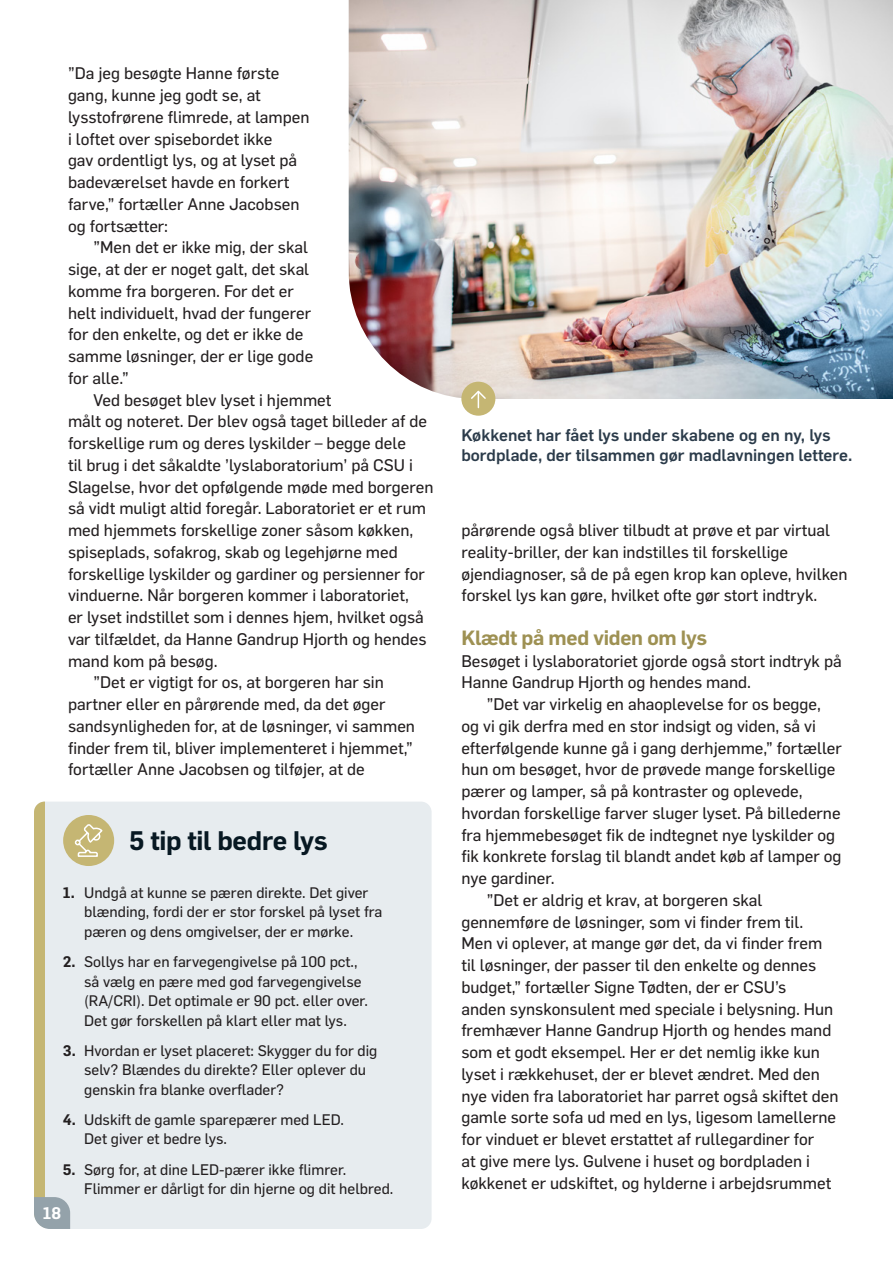
<style>
.page{position:relative;width:893px;height:1263px;background:#fff}
.page>*{position:absolute;margin:0;border:0;box-sizing:border-box;transform-origin:0 0}
.t1{font:600 26.4px "Flama";letter-spacing:-.01em;color:#071822}
.t2{font:600 20.25px "Flama";letter-spacing:-.015em;color:#9e9153}
.t3{font:16.5px/21.8px "Flama Basic";color:#231f20}
.t4{font:500 16.5px/20.2px "Flama";color:#2b3b4a}
.t5{font:600 16.5px "Flama";color:#fff}
.t6{font:15px/19.5px "Flama Basic";color:#231f20}
.s1{font-family:"Flama";font-weight:600}
</style>
<div class="page">
<img style="left:349px;top:0;width:544px;height:399px">
<div style="left:461px;top:382px;width:34px;height:34px;background:#c5b673;border-radius:50%"></div>
<svg style="left:471px;top:390px;width:15px;height:18px"></svg>
<div style="left:45px;top:802px;width:387px;height:427px;background:#e7ecef"></div>
<div style="left:34px;top:801px;width:11px;height:428px;background:#c5b673"></div>
<div style="left:63px;top:815px;width:51px;height:51px;background:#c5b673;border-radius:50%"></div>
<svg style="left:74px;top:824px;width:29px;height:33px"></svg>
<svg style="left:34px;top:1197px;width:36px;height:32px"></svg>
<p class="t3" style="left:68px;top:62px;width:243px">”Da jeg besøgte Hanne første gang, kunne jeg godt se, at lysstofrørene flimrede, at lampen i loftet over spisebordet ikke<br>gav ordentligt lys, og at lyset på badeværelset havde en forkert farve,” fortæller Anne Jacobsen og fortsætter:</p>
<p class="t3" style="left:68px;top:236px;width:247px;text-indent:26px">”Men det er ikke mig, der skal sige, at der er noget galt, det skal komme fra borgeren. For det er helt individuelt, hvad der fungerer for den enkelte, og det er ikke de samme løsninger, der er lige gode for alle.”</p>
<p class="t3" style="left:94px;top:388px;width:240px">Ved besøget blev lyset i hjemmet</p>
<p class="t3" style="left:68px;top:410px;width:360px">målt og noteret. Der blev også taget billeder af de</p>
<p class="t3" style="left:68px;top:431px;width:339px">forskellige rum og deres lyskilder – begge dele</p>
<p class="t3" style="left:68px;top:453px;width:346px">til brug i det såkaldte ’lyslaboratorium’ på CSU i</p>
<p class="t3" style="left:68px;top:475px;width:367px">Slagelse, hvor det opfølgende møde med borgeren</p>
<p class="t3" style="left:68px;top:497px;width:359px">så vidt muligt altid foregår. Laboratoriet er et rum</p>
<p class="t3" style="left:68px;top:518px;width:347px">med hjemmets forskellige zoner såsom køkken,</p>
<p class="t3" style="left:68px;top:540px;width:331px">spiseplads, sofakrog, skab og legehjørne med</p>
<p class="t3" style="left:68px;top:562px;width:358px">forskellige lyskilder og gardiner og persienner for</p>
<p class="t3" style="left:68px;top:584px;width:343px">vinduerne. Når borgeren kommer i laboratoriet,</p>
<p class="t3" style="left:68px;top:605px;width:357px">er lyset indstillet som i dennes hjem, hvilket også</p>
<p class="t3" style="left:68px;top:627px;width:360px">var tilfældet, da Hanne Gandrup Hjorth og hendes</p>
<p class="t3" style="left:68px;top:649px;width:151px">mand kom på besøg.</p>
<p class="t3" style="left:94px;top:671px;width:292px">”Det er vigtigt for os, at borgeren har sin</p>
<p class="t3" style="left:68px;top:692px;width:319px">partner eller en pårørende med, da det øger</p>
<p class="t3" style="left:68px;top:714px;width:348px">sandsynligheden for, at de løsninger, vi sammen</p>
<p class="t3" style="left:68px;top:736px;width:346px">finder frem til, bliver implementeret i hjemmet,”</p>
<p class="t3" style="left:68px;top:758px;width:298px">fortæller Anne Jacobsen og tilføjer, at de</p>
<h1 class="t1" style="left:129px;top:821px;width:200px">5 tip til bedre lys</h1>
<p class="t6" style="left:84px;top:882px;width:300px;text-indent:-21px"><span class="s1">1.</span> Undgå at kunne se pæren direkte. Det giver blænding, fordi der er stor forskel på lyset fra pæren og dens omgivelser, der er mørke.</p>
<p class="t6" style="left:84px;top:951px;width:285px;text-indent:-21px"><span class="s1">2.</span> Sollys har en farvegengivelse på 100 pct., så vælg en pære med god farvegengivelse (RA/CRI). Det optimale er 90 pct. eller over.<br>Det gør forskellen på klart eller mat lys.</p>
<p class="t6" style="left:84px;top:1040px;width:295px;text-indent:-21px"><span class="s1">3.</span> Hvordan er lyset placeret: Skygger du for dig selv? Blændes du direkte? Eller oplever du genskin fra blanke overflader?</p>
<p class="t6" style="left:84px;top:1109px;width:261px;text-indent:-21px"><span class="s1">4.</span> Udskift de gamle sparepærer med LED.<br>Det giver et bedre lys.</p>
<p class="t6" style="left:84px;top:1158px;width:311px;text-indent:-21px"><span class="s1">5.</span> Sørg for, at dine LED-pærer ikke flimrer.<br>Flimmer er dårligt for din hjerne og dit helbred.</p>
<p class="t5" style="left:43px;top:1201px;width:20px">18</p>
<p class="t4" style="left:461px;top:424px;width:393px">Køkkenet har fået lys under skabene og en ny, lys bordplade, der tilsammen gør madlavningen lettere.</p>
<p class="t3" style="left:461px;top:518px;width:388px">pårørende også bliver tilbudt at prøve et par virtual reality-briller, der kan indstilles til forskellige øjendiagnoser, så de på egen krop kan opleve, hvilken forskel lys kan gøre, hvilket ofte gør stort indtryk.</p>
<p class="t2" style="left:461px;top:623px;width:247px">Klædt på med viden om lys</p>
<p class="t3" style="left:461px;top:649px;width:382px">Besøget i lyslaboratoriet gjorde også stort indtryk på<br>Hanne Gandrup Hjorth og hendes mand.</p>
<p class="t3" style="left:487px;top:692px;width:336px">”Det var virkelig en ahaoplevelse for os begge,</p>
<p class="t3" style="left:461px;top:714px;width:356px">og vi gik derfra med en stor indsigt og viden, så vi</p>
<p class="t3" style="left:461px;top:736px;width:382px">efterfølgende kunne gå i gang derhjemme,” fortæller</p>
<p class="t3" style="left:461px;top:758px;width:375px">hun om besøget, hvor de prøvede mange forskellige</p>
<p class="t3" style="left:461px;top:779px;width:343px">pærer og lamper, så på kontraster og oplevede,</p>
<p class="t3" style="left:461px;top:801px;width:381px">hvordan forskellige farver sluger lyset. På billederne</p>
<p class="t3" style="left:461px;top:823px;width:375px">fra hjemmebesøget fik de indtegnet nye lyskilder og</p>
<p class="t3" style="left:461px;top:845px;width:382px">fik konkrete forslag til blandt andet køb af lamper og</p>
<p class="t3" style="left:461px;top:866px;width:95px">nye gardiner.</p>
<p class="t3" style="left:487px;top:888px;width:277px">”Det er aldrig et krav, at borgeren skal</p>
<p class="t3" style="left:461px;top:910px;width:343px">gennemføre de løsninger, som vi finder frem til.</p>
<p class="t3" style="left:461px;top:932px;width:363px">Men vi oplever, at mange gør det, da vi finder frem</p>
<p class="t3" style="left:461px;top:953px;width:356px">til løsninger, der passer til den enkelte og dennes</p>
<p class="t3" style="left:461px;top:975px;width:326px">budget,” fortæller Signe Tødten, der er CSU’s</p>
<p class="t3" style="left:461px;top:997px;width:374px">anden synskonsulent med speciale i belysning. Hun</p>
<p class="t3" style="left:461px;top:1019px;width:371px">fremhæver Hanne Gandrup Hjorth og hendes mand</p>
<p class="t3" style="left:461px;top:1040px;width:360px">som et godt eksempel. Her er det nemlig ikke kun</p>
<p class="t3" style="left:461px;top:1062px;width:360px">lyset i rækkehuset, der er blevet ændret. Med den</p>
<p class="t3" style="left:461px;top:1084px;width:379px">nye viden fra laboratoriet har parret også skiftet den</p>
<p class="t3" style="left:461px;top:1106px;width:376px">gamle sorte sofa ud med en lys, ligesom lamellerne</p>
<p class="t3" style="left:461px;top:1127px;width:354px">for vinduet er blevet erstattet af rullegardiner for</p>
<p class="t3" style="left:461px;top:1149px;width:350px">at give mere lys. Gulvene i huset og bordpladen i</p>
<p class="t3" style="left:461px;top:1171px;width:371px">køkkenet er udskiftet, og hylderne i arbejdsrummet</p>
</div>
